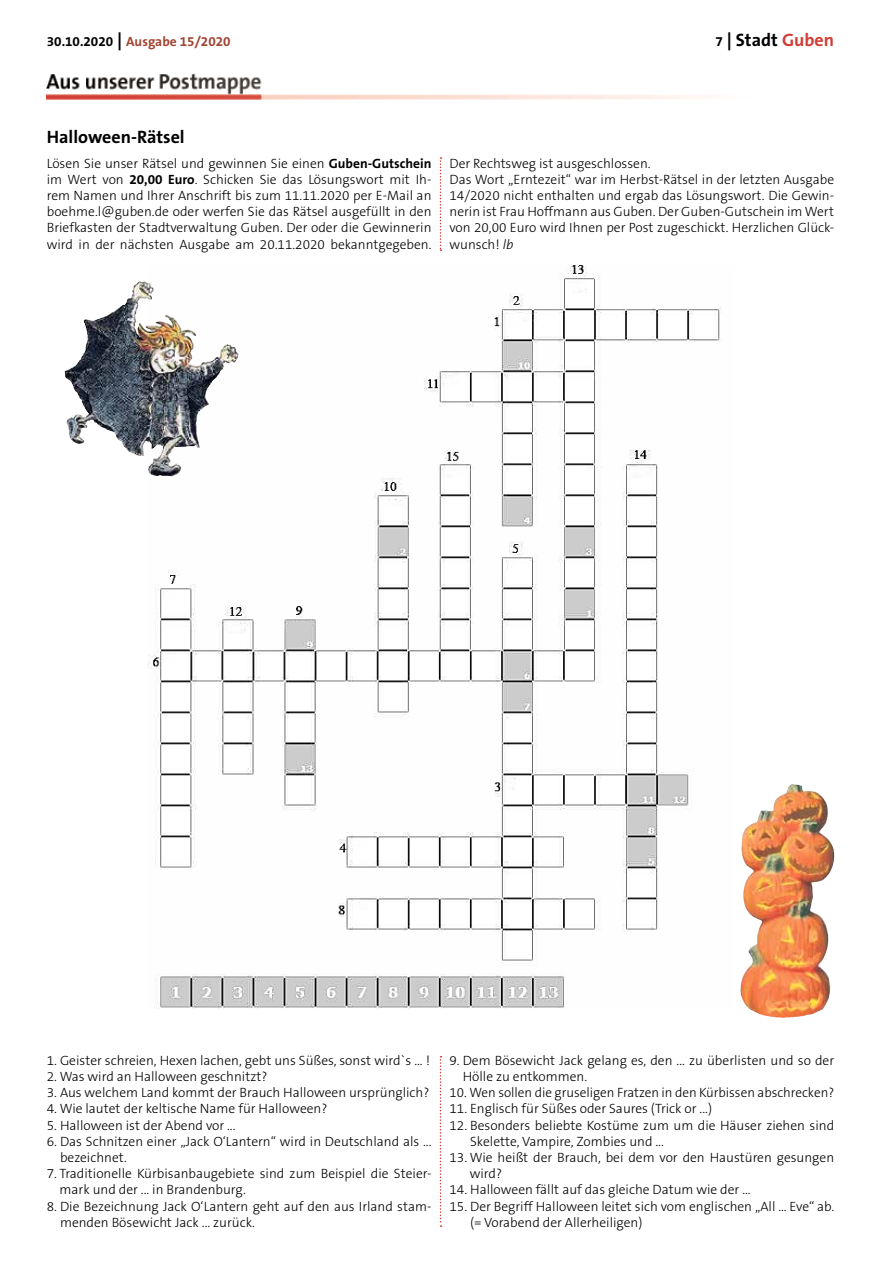
<style>
.page{position:relative;width:881px;height:1263px;background:#fff}
.page>*{position:absolute;margin:0;border:0;box-sizing:border-box;transform-origin:0 0}
.t1{font:700 18px "The Sans B7";color:#000}
.t2{font:300 13.5px/16.2px "The Sans B3";color:#000}
.t3{font:700 13.5px "The Sans B7";color:#a14534}
.s1{color:#000}
.s2{font-size:18px;color:#000}
.s3{font-size:13.5px}
.s4{color:#d13e37}
.s5{font-family:"The Sans B7";font-weight:700}
.s6{font-style:italic}
</style>
<div class="page">
<img style="left:47px;top:73px;width:660px;height:27px">
<img style="left:147px;top:265px;width:575px;height:744px">
<img style="left:741px;top:784px;width:51px;height:135px">
<img style="left:65px;top:281px;width:78px;height:163px">
<svg style="left:439px;top:157px;width:2px;height:94px"></svg>
<svg style="left:439px;top:1056px;width:2px;height:171px"></svg>
<p class="t3" style="left:47px;top:34px;width:185px"><span class="s1">30.10.2020</span> <span class="s2">|</span> Ausgabe 15/2020</p>
<h1 class="t1" style="left:715px;top:30px;width:120px"><span class="s3">7</span> | Stadt <span class="s4">Guben</span></h1>
<h1 class="t1" style="left:47px;top:127px;width:139px">Halloween-Rätsel</h1>
<p class="t2" style="left:47px;top:155px;width:386px;text-align:justify">Lösen Sie unser Rätsel und gewinnen Sie einen <span class="s5">Guben-Gutschein </span>im Wert von <span class="s5">20,00 Euro</span>. Schicken Sie das Lösungswort mit Ih&shy;rem Namen und Ihrer Anschrift bis zum 11.11.2020 per E-Mail an boehme.l@guben.de oder werfen Sie das Rätsel ausgefüllt in den Briefkasten der Stadtverwaltung Guben. Der oder die Gewinnerin wird in der nächsten Ausgabe am 20.11.2020 bekanntgegeben.</p>
<p class="t2" style="left:449px;top:155px;width:386px">Der Rechtsweg ist ausgeschlossen.<br>Das Wort „Erntezeit“ war im Herbst-Rätsel in der letzten Ausgabe 14/2020 nicht enthalten und ergab das Lösungswort. Die Gewin&shy;nerin ist Frau Hoffmann aus Guben. Der Guben-Gutschein im Wert von 20,00 Euro wird Ihnen per Post zugeschickt. Herzlichen Glück&shy;wunsch! <span class="s6">lb</span></p>
<p class="t2" style="left:47px;top:1053px;width:384px">1. Geister schreien, Hexen lachen, gebt uns Süßes, sonst wird`s ... !</p>
<p class="t2" style="left:47px;top:1069px;width:222px">2. Was wird an Halloween geschnitzt?</p>
<p class="t2" style="left:47px;top:1085px;width:384px">3. Aus welchem Land kommt der Brauch Halloween ursprünglich?</p>
<p class="t2" style="left:47px;top:1101px;width:282px">4. Wie lautet der keltische Name für Halloween?</p>
<p class="t2" style="left:47px;top:1117px;width:190px">5. Halloween ist der Abend vor ...</p>
<p class="t2" style="left:60px;top:1134px;width:373px;text-indent:-13px">6. Das Schnitzen einer „Jack O‘Lantern“ wird in Deutschland als ... bezeichnet.</p>
<p class="t2" style="left:60px;top:1166px;width:373px;text-indent:-13px">7. Traditionelle Kürbisanbaugebiete sind zum Beispiel die Steier&shy;mark und der ... in Brandenburg.</p>
<p class="t2" style="left:60px;top:1198px;width:373px;text-indent:-13px">8. Die Bezeichnung Jack O‘Lantern geht auf den aus Irland stam&shy;menden Bösewicht Jack ... zurück.</p>
<p class="t2" style="left:462px;top:1053px;width:373px;text-indent:-13px">9. Dem Bösewicht Jack gelang es, den ... zu überlisten und so der<br>Hölle zu entkommen.</p>
<p class="t2" style="left:449px;top:1085px;width:386px">10. Wen sollen die gruseligen Fratzen in den Kürbissen abschrecken?</p>
<p class="t2" style="left:449px;top:1101px;width:264px">11. Englisch für Süßes oder Saures (Trick or ...)</p>
<p class="t2" style="left:470px;top:1117px;width:365px;text-indent:-21px">12. Besonders beliebte Kostüme zum um die Häuser ziehen sind<br>Skelette, Vampire, Zombies und ...</p>
<p class="t2" style="left:469px;top:1150px;width:365px;text-indent:-20px">13. Wie heißt der Brauch, bei dem vor den Haustüren gesungen wird?</p>
<p class="t2" style="left:449px;top:1182px;width:303px">14. Halloween fällt auf das gleiche Datum wie der ...</p>
<p class="t2" style="left:470px;top:1198px;width:365px;text-indent:-21px">15. Der Begriff Halloween leitet sich vom englischen „All ... Eve“ ab. (= Vorabend der Allerheiligen)</p>
</div>
